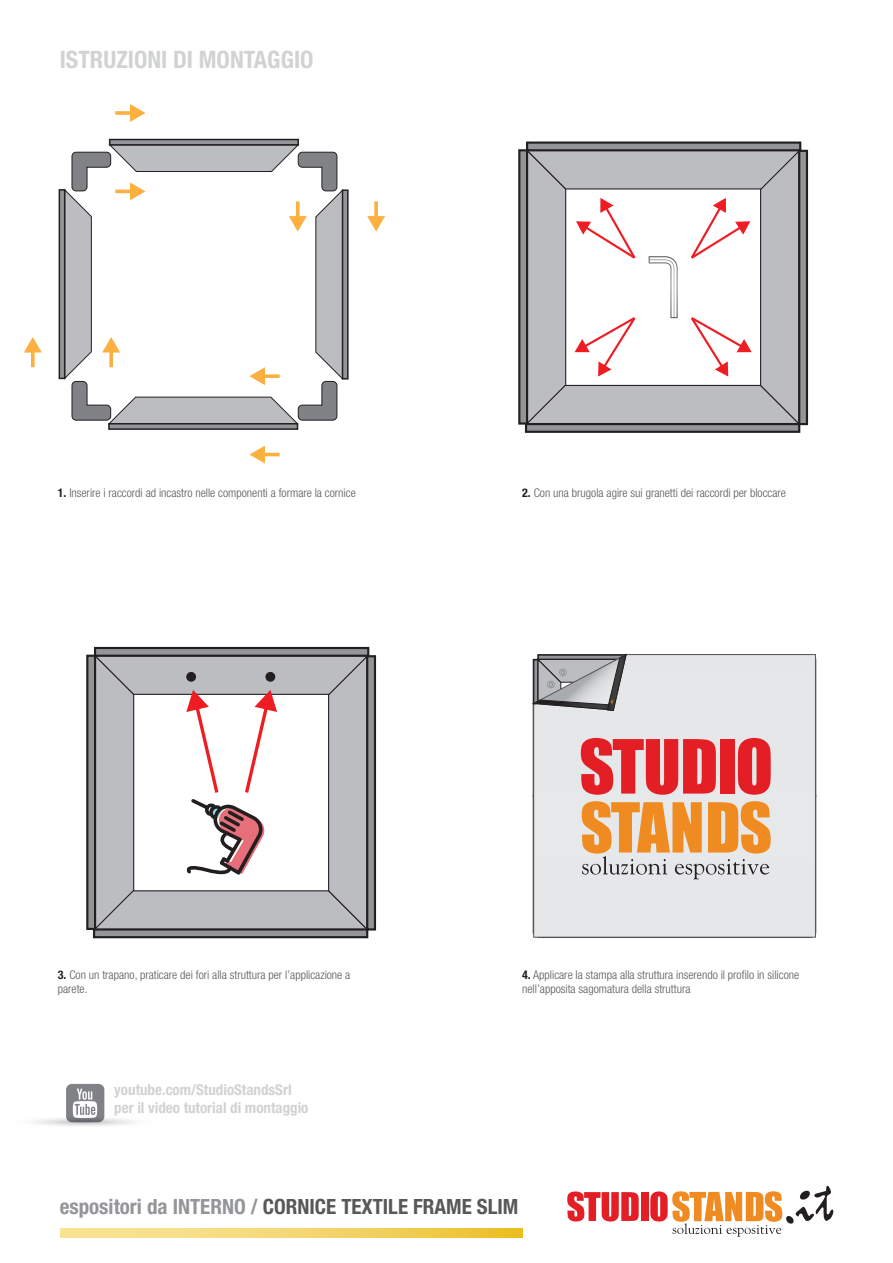
<style>
.page{position:relative;width:893px;height:1263px;background:#fff}
.page>*{position:absolute;margin:0;border:0;box-sizing:border-box;transform-origin:0 0}
.t1{font:700 condensed 24px "Helvetica Neue LT Pro";color:#d1d2d4}
.t2{font:700 condensed 21px "Helvetica Neue LT Pro";color:#57585a}
.t3{font:700 condensed 15px/18px "Helvetica Neue LT Pro";color:#d1d2d4}
.t4{font:300 condensed 12px/14.4px "Helvetica Neue LT Pro";color:#57585a}
.s1{font-weight:700;color:#231f20}
.s2{color:#939598}
</style>
<div class="page">
<svg style="left:567px;top:1191px;width:72px;height:30px"></svg>
<div style="left:641px;top:1192px;width:7px;height:29px;background:#e41e25"></div>
<svg style="left:650px;top:1185px;width:183px;height:52px"></svg>
<svg style="left:60px;top:1228px;width:462px;height:9px;background:#f3d56b"></svg>
<svg style="left:66px;top:1084px;width:38px;height:30px"></svg>
<svg style="left:7px;top:1114px;width:154px;height:15px"></svg>
<svg style="left:533px;top:654px;width:283px;height:284px;background:#acadaf"></svg>
<svg style="left:532px;top:653px;width:281px;height:282px;background:#dfc4bd"></svg>
<svg style="left:24px;top:337px;width:18px;height:30px"></svg>
<svg style="left:115px;top:104px;width:30px;height:18px"></svg>
<svg style="left:367px;top:201px;width:18px;height:31px"></svg>
<svg style="left:249px;top:446px;width:31px;height:17px"></svg>
<svg style="left:58px;top:138px;width:291px;height:292px"></svg>
<svg style="left:518px;top:141px;width:291px;height:292px"></svg>
<svg style="left:86px;top:646px;width:291px;height:293px"></svg>
<div style="left:186px;top:672px;width:10px;height:10px;background:#231f20;border-radius:50%"></div>
<div style="left:265px;top:672px;width:10px;height:10px;background:#231f20;border-radius:50%"></div>
<h1 class="t1" style="left:60px;top:45px;width:255px">ISTRUZIONI DI MONTAGGIO</h1>
<p class="t4" style="left:58px;top:485px;width:299px"><span class="s1">1.</span> Inserire i raccordi ad incastro nelle componenti a formare la cornice</p>
<p class="t4" style="left:522px;top:485px;width:265px"><span class="s1">2.</span> Con una brugola agire sui granetti dei raccordi per bloccare</p>
<p class="t4" style="left:58px;top:967px;width:294px"><span class="s1">3.</span> Con un trapano, praticare dei fori alla struttura per l’applicazione a parete.</p>
<p class="t4" style="left:522px;top:967px;width:279px"><span class="s1">4.</span> Applicare la stampa alla struttura inserendo il profilo in silicone nell’apposita sagomatura della struttura</p>
<p class="t3" style="left:114px;top:1080px;width:196px">youtube.com/StudioStandsSrl per il video tutorial di montaggio</p>
<h2 class="t2" style="left:60px;top:1194px;width:460px"><span class="s2">espositori da INTERNO /</span> CORNICE TEXTILE FRAME SLIM</h2>
</div>
